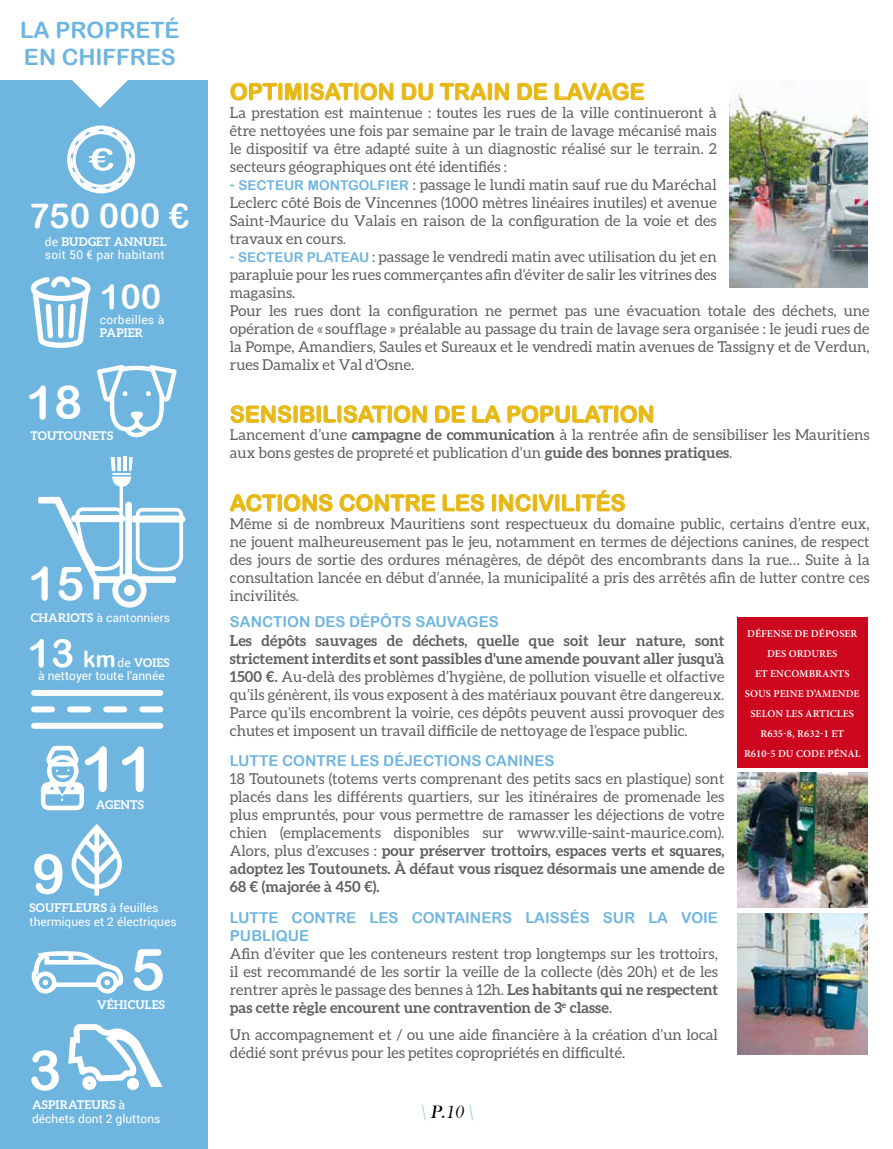
<style>
.page{position:relative;width:893px;height:1149px;background:#fff}
.page>*{position:absolute;margin:0;border:0;box-sizing:border-box;transform-origin:0 0}
.t1{font:62.4px "Arial Rounded MT Bold";color:#fff}
.t2{font:57.6px "Arial Rounded MT Bold";color:#fff}
.t3{font:55.2px "Arial Rounded MT Bold";color:#fff}
.t4{font:46.8px "Arial Rounded MT Bold";color:#fff}
.t5{font:34.5px "Arial Rounded MT Bold";color:#fff}
.t6{font:22.5px "Arial Rounded MT Bold";color:#e7b815}
.t7{font:22.5px/27px "Arial Rounded MT Bold";color:#6eb5e0}
.t8{font:italic 18.45px "Bask Old Face";color:#000}
.t9{font:15px/18px "Aleo";color:#5f6062;text-align:justify}
.t10{font:15px/18px "Arial Rounded MT Bold";color:#6eb5e0}
.t11{font:700 12px "Aleo";letter-spacing:.01em;color:#fff}
.t12{font:12px "Roboto";color:#fff}
.t13{font:12px "Roboto";letter-spacing:.02em;color:#fff}
.t14{font:600 10.5px/20px "Minion Pro";letter-spacing:.01em;color:#fff;text-align:center}
.s1{font-family:"Roboto";font-weight:400}
.s2{font-family:"Aleo";font-weight:700}
.s3{font-family:"Arial Rounded MT Bold";font-weight:400;font-size:39px}
.s4{font-family:"Arial Rounded MT Bold";font-weight:400;font-size:22.5px}
.s5{font-weight:700;color:#6eb5e0}
.s6{font-family:"Arial Rounded MT Bold";font-size:13.5px;color:#6eb5e0}
.s7{font-weight:700}
.s8{color:#6eb5e0}
</style>
<div class="page">
<div style="left:0;top:80px;width:208px;height:1068px;background:#6eb5e0"></div>
<svg style="left:72px;top:80px;width:56px;height:28px"></svg>
<svg style="left:230px;top:83px;width:164px;height:17px"></svg>
<svg style="left:402px;top:83px;width:31px;height:17px"></svg>
<svg style="left:440px;top:83px;width:69px;height:17px"></svg>
<svg style="left:517px;top:83px;width:30px;height:17px"></svg>
<svg style="left:555px;top:83px;width:89px;height:17px"></svg>
<svg style="left:231px;top:405px;width:196px;height:18px"></svg>
<svg style="left:435px;top:405px;width:30px;height:17px"></svg>
<svg style="left:472px;top:405px;width:28px;height:18px"></svg>
<svg style="left:507px;top:405px;width:146px;height:18px"></svg>
<svg style="left:230px;top:494px;width:103px;height:17px"></svg>
<svg style="left:340px;top:494px;width:95px;height:17px"></svg>
<svg style="left:443px;top:494px;width:41px;height:17px"></svg>
<svg style="left:492px;top:490px;width:133px;height:21px"></svg>
<svg style="left:30px;top:276px;width:61px;height:72px"></svg>
<svg style="left:67px;top:125px;width:68px;height:68px"></svg>
<svg style="left:97px;top:365px;width:80px;height:72px"></svg>
<svg style="left:38px;top:457px;width:147px;height:150px"></svg>
<div style="left:124px;top:584px;width:11px;height:11px;background:#fff;border-radius:50%"></div>
<div style="left:34px;top:689px;width:126px;height:6px;background:#fff"></div>
<svg style="left:34px;top:706px;width:126px;height:6px"></svg>
<div style="left:34px;top:722px;width:126px;height:6px;background:#fff"></div>
<svg style="left:41px;top:745px;width:43px;height:65px"></svg>
<svg style="left:31px;top:824px;width:132px;height:266px"></svg>
<img style="left:737px;top:772px;width:130px;height:135px">
<div style="left:737px;top:617px;width:130px;height:150px;background:#cd071e"></div>
<img style="left:737px;top:913px;width:131px;height:140px">
<img style="left:729px;top:94px;width:138px;height:193px">
<h3 class="t7" style="left:20px;top:16px;width:161px">LA PROPRETÉ<br>EN CHIFFRES</h3>
<h3 class="t5" style="left:29px;top:195px;width:162px">750 000 €</h3>
<p class="t11" style="left:45px;top:234px;width:123px"><span class="s1">de</span> BUDGET ANNUEL</p>
<p class="t13" style="left:45px;top:246px;width:121px">soit 50 € par habitant</p>
<h3 class="t5" style="left:100px;top:276px;width:63px">100</h3>
<h3 class="t4" style="left:27px;top:375px;width:57px">18</h3>
<p class="t13" style="left:100px;top:311px;width:66px">corbeilles à</p>
<p class="t11" style="left:100px;top:326px;width:45px">PAPIER</p>
<p class="t11" style="left:31px;top:428px;width:84px">TOUTOUNETS</p>
<h3 class="t4" style="left:29px;top:555px;width:57px">15</h3>
<p class="t12" style="left:31px;top:609px;width:141px"><span class="s2">CHARIOTS</span> à cantonniers</p>
<p class="t11" style="left:28px;top:655px;width:143px"><span class="s3">13</span> <span class="s4">km</span><span class="s1">de</span> VOIES</p>
<p class="t12" style="left:38px;top:667px;width:128px">à nettoyer toute l’année</p>
<h3 class="t3" style="left:32px;top:841px;width:34px">9</h3>
<h1 class="t1" style="left:81px;top:732px;width:76px">11</h1>
<p class="t11" style="left:96px;top:797px;width:50px">AGENTS</p>
<p class="t11" style="left:30px;top:900px;width:130px">SOUFFLEURS <span class="s1">à feuilles</span></p>
<p class="t12" style="left:30px;top:912px;width:149px">thermiques et 2 électriques</p>
<h2 class="t2" style="left:131px;top:935px;width:36px">5</h2>
<h3 class="t3" style="left:29px;top:1037px;width:34px">3</h3>
<p class="t11" style="left:97px;top:997px;width:69px">VÉHICULES</p>
<p class="t11" style="left:32px;top:1097px;width:95px">ASPIRATEURS <span class="s1">à</span></p>
<p class="t12" style="left:32px;top:1109px;width:130px">déchets dont 2 gluttons</p>
<h3 class="t6" style="left:230px;top:78px;width:416px">OPTIMISATION DU TRAIN DE LAVAGE</h3>
<p class="t9" style="left:230px;top:103px;width:488px">La prestation est maintenue : toutes les rues de la ville continueront à être nettoyées une fois par semaine par le train de lavage mécanisé mais le dispositif va être adapté suite à un diagnostic réalisé sur le terrain. 2 secteurs géographiques ont été identifiés :</p>
<p class="t9" style="left:230px;top:175px;width:488px"><span class="s5">-</span> <span class="s6">SECTEUR MONTGOLFIER</span> : passage le lundi matin sauf rue du Maréchal Leclerc côté Bois de Vincennes (1000 mètres linéaires inutiles) et avenue Saint-Maurice du Valais en raison de la configuration de la voie et des travaux en cours.</p>
<p class="t9" style="left:230px;top:247px;width:641px;text-align:left"><span class="s5">-</span> <span class="s6">SECTEUR PLATEAU</span> : passage le vendredi matin avec utilisation du jet en<br>parapluie pour les rues commerçantes afin d’éviter de salir les vitrines des<br>magasins.<br>Pour les rues dont la configuration ne permet pas une évacuation totale des déchets, une opération de « soufflage » préalable au passage du train de lavage sera organisée : le jeudi rues de la Pompe, Amandiers, Saules et Sureaux et le vendredi matin avenues de Tassigny et de Verdun, rues Damalix et Val d’Osne.</p>
<h3 class="t6" style="left:230px;top:401px;width:426px">SENSIBILISATION DE LA POPULATION</h3>
<p class="t9" style="left:230px;top:425px;width:641px">Lancement d’une <span class="s7">campagne de communication</span> à la rentrée afin de sensibiliser les Mauritiens aux bons gestes de propreté et publication d’un <span class="s7">guide des bonnes pratiques</span>.</p>
<h3 class="t6" style="left:230px;top:489px;width:397px">ACTIONS CONTRE LES INCIVILITÉS</h3>
<p class="t9" style="left:230px;top:514px;width:641px">Même si de nombreux Mauritiens sont respectueux du domaine public, certains d’entre eux, ne jouent malheureusement pas le jeu, notamment en termes de déjections canines, de respect des jours de sortie des ordures ménagères, de dépôt des encombrants dans la rue… Suite à la consultation lancée en début d’année, la municipalité a pris des arrêtés afin de lutter contre ces incivilités.</p>
<p class="t10" style="left:230px;top:612px;width:270px">SANCTION DES DÉPÔTS SAUVAGES</p>
<p class="t9" style="left:230px;top:630px;width:496px"><span class="s7">Les dépôts sauvages de déchets, quelle que soit leur nature, sont strictement interdits et sont passibles d'une amende pouvant aller jusqu'à 1500 €.</span> Au-delà des problèmes d’hygiène, de pollution visuelle et olfactive qu’ils génèrent, ils vous exposent à des matériaux pouvant être dangereux.<br>Parce qu’ils encombrent la voirie, ces dépôts peuvent aussi provoquer des chutes et imposent un travail difficile de nettoyage de l’espace public.</p>
<p class="t10" style="left:230px;top:751px;width:326px">LUTTE CONTRE LES DÉJECTIONS CANINES</p>
<p class="t9" style="left:230px;top:769px;width:496px">18 Toutounets (totems verts comprenant des petits sacs en plastique) sont placés dans les différents quartiers, sur les itinéraires de promenade les plus empruntés, pour vous permettre de ramasser les déjections de votre chien (emplacements disponibles sur www.ville-saint-maurice.com).<br>Alors, plus d’excuses : <span class="s7">pour préserver trottoirs, espaces verts et squares, adoptez les Toutounets. À défaut vous risquez désormais une amende de 68 € (majorée à 450 €).</span></p>
<p class="t10" style="left:230px;top:908px;width:489px">LUTTE CONTRE LES CONTAINERS LAISSÉS SUR LA VOIE<br>PUBLIQUE</p>
<p class="t9" style="left:230px;top:944px;width:490px">Afin d’éviter que les conteneurs restent trop longtemps sur les trottoirs, il est recommandé de les sortir la veille de la collecte (dès 20h) et de les rentrer après le passage des bennes à 12h. <span class="s7">Les habitants qui ne respectent pas cette règle encourent une contravention de 3</span><sup>e</sup> <span class="s7">classe</span>.</p>
<p class="t9" style="left:230px;top:1024px;width:489px">Un accompagnement et / ou une aide financière à la création d’un local dédié sont prévus pour les petites copropriétés en difficulté.</p>
<p class="t14" style="left:744px;top:623px;width:118px">DÉFENSE DE DÉPOSER<br>DES ORDURES<br>ET ENCOMBRANTS<br>SOUS PEINE D’AMENDE<br>SELON LES ARTICLES<br>R635-8, R632-1 ET<br>R610-5 DU CODE PÉNAL</p>
<p class="t8" style="left:420px;top:1101px;width:54px"><span class="s8">\</span> P.10 <span class="s8">\</span></p>
</div>
